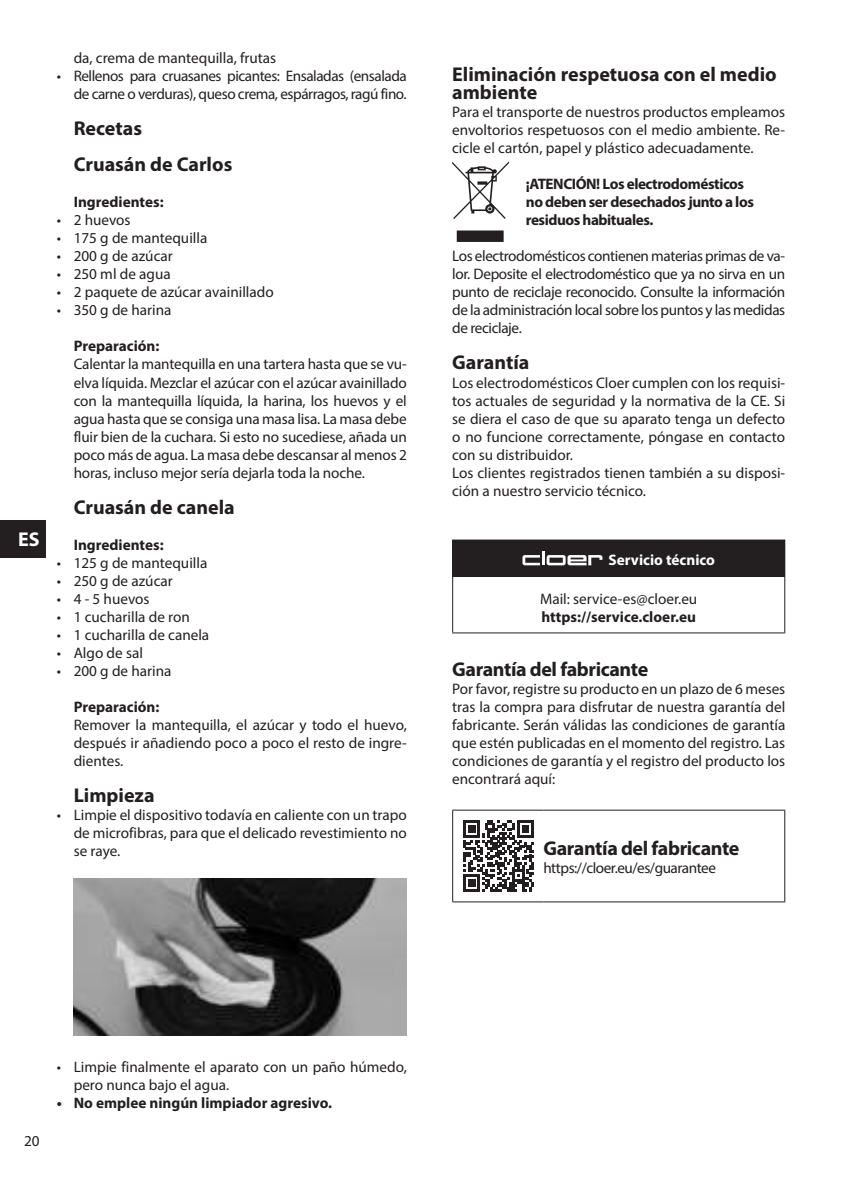
<style>
.page{position:relative;width:842px;height:1191px;background:#fff}
.page>*{position:absolute;margin:0;border:0;box-sizing:border-box;transform-origin:0 0}
.t1{font:700 20px/36px "Myriad Pro";color:#231f20}
.t2{font:700 20px "Myriad Pro";letter-spacing:-.02em;color:#231f20}
.t3{font:700 20px "Myriad Pro";color:#fff}
.t4{font:15.2px/18px "Myriad Pro";color:#231f20;text-align:justify}
.t5{font:15.2px/18px "Myriad Pro";letter-spacing:-.03em;color:#231f20;text-align:right}
.t6{font:700 15.2px "Myriad Pro";letter-spacing:-.01em;color:#231f20}
.t7{font:700 15.2px/18px "Myriad Pro";letter-spacing:-.03em;color:#231f20}
.t8{font:700 15.2px "Myriad Pro";color:#fff}
</style>
<div class="page">
<div style="left:0;top:520px;width:45px;height:37px;background:#231f20"></div>
<img style="left:74px;top:878px;width:333px;height:157px">
<svg style="left:452px;top:161px;width:57px;height:81px"></svg>
<div style="left:453px;top:540px;width:332px;height:36px;background:#231f20"></div>
<hr style="left:452px;top:576px;width:1px;height:56px;background:#231f20">
<hr style="left:452px;top:632px;width:333px;height:1px;background:#231f20">
<hr style="left:452px;top:539px;width:333px;height:1px;background:#231f20">
<hr style="left:452px;top:540px;width:1px;height:36px;background:#231f20">
<hr style="left:784px;top:576px;width:1px;height:56px;background:#231f20">
<hr style="left:542px;top:551px;width:3px;height:14px;background:#fff">
<svg style="left:522px;top:555px;width:18px;height:10px"></svg>
<svg style="left:547px;top:555px;width:55px;height:10px"></svg>
<hr style="left:452px;top:809px;width:91px;height:1px;background:#231f20">
<hr style="left:452px;top:810px;width:1px;height:91px;background:#231f20">
<hr style="left:452px;top:901px;width:91px;height:1px;background:#231f20">
<hr style="left:543px;top:809px;width:242px;height:1px;background:#231f20">
<hr style="left:784px;top:810px;width:1px;height:91px;background:#231f20">
<hr style="left:543px;top:901px;width:242px;height:1px;background:#231f20">
<svg style="left:463px;top:820px;width:71px;height:71px"></svg>
<h1 class="t3" style="left:18px;top:529px;width:23px">ES</h1>
<p class="t4" style="left:74px;top:50px;width:204px">da, crema de mantequilla, frutas</p>
<p class="t5" style="left:57px;top:68px;width:352px">• Rellenos para cruasanes picantes: Ensaladas (ensalada de carne o verduras), queso crema, espárragos, ragú fino.</p>
<h1 class="t1" style="left:74px;top:111px;width:160px">Recetas<br>Cruasán de Carlos</h1>
<p class="t6" style="left:74px;top:194px;width:91px">Ingredientes:</p>
<p class="t4" style="left:57px;top:212px;width:75px">• 2 huevos</p>
<p class="t4" style="left:57px;top:230px;width:152px">• 175 g de mantequilla</p>
<p class="t4" style="left:57px;top:248px;width:118px">• 200 g de azúcar</p>
<p class="t4" style="left:57px;top:266px;width:116px">• 250 ml de agua</p>
<p class="t4" style="left:57px;top:284px;width:219px">• 2 paquete de azúcar avainillado</p>
<p class="t4" style="left:57px;top:302px;width:116px">• 350 g de harina</p>
<p class="t6" style="left:74px;top:338px;width:87px">Preparación:</p>
<p class="t4" style="left:74px;top:356px;width:335px">Calentar la mantequilla en una tartera hasta que se vu&shy;elva líquida. Mezclar el azúcar con el azúcar avainillado con la mantequilla líquida, la harina, los huevos y el agua hasta que se consiga una masa lisa. La masa debe fluir bien de la cuchara. Si esto no sucediese, añada un poco más de agua. La masa debe descansar al menos 2 horas, incluso mejor sería dejarla toda la noche.</p>
<h1 class="t1" style="left:74px;top:489px;width:163px">Cruasán de canela</h1>
<p class="t6" style="left:74px;top:536px;width:91px">Ingredientes:</p>
<p class="t4" style="left:57px;top:554px;width:152px">• 125 g de mantequilla</p>
<p class="t4" style="left:57px;top:572px;width:118px">• 250 g de azúcar</p>
<p class="t4" style="left:57px;top:590px;width:94px">• 4 - 5 huevos</p>
<p class="t4" style="left:57px;top:608px;width:135px">• 1 cucharilla de ron</p>
<p class="t4" style="left:57px;top:626px;width:154px">• 1 cucharilla de canela</p>
<p class="t4" style="left:57px;top:644px;width:88px">• Algo de sal</p>
<p class="t4" style="left:57px;top:662px;width:116px">• 200 g de harina</p>
<p class="t6" style="left:74px;top:698px;width:87px">Preparación:</p>
<p class="t4" style="left:74px;top:716px;width:335px">Remover la mantequilla, el azúcar y todo el huevo, después ir añadiendo poco a poco el resto de ingre&shy;dientes.</p>
<h1 class="t1" style="left:74px;top:777px;width:82px">Limpieza</h1>
<p class="t4" style="left:74px;top:806px;width:335px;text-indent:-17px">• Limpie el dispositivo todavía en caliente con un trapo de microfibras, para que el delicado revestimiento no se raye.</p>
<h1 class="t1" style="left:452px;top:66px;width:326px;line-height:18px">Eliminación respetuosa con el medio ambiente</h1>
<p class="t4" style="left:452px;top:104px;width:335px">Para el transporte de nuestros productos empleamos envoltorios respetuosos con el medio ambiente. Re&shy;cicle el cartón, papel y plástico adecuadamente.</p>
<p class="t7" style="left:526px;top:176px;width:230px">¡ATENCIÓN! Los electrodomésticos no deben ser desechados junto a los residuos habituales.</p>
<p class="t4" style="left:452px;top:248px;width:335px">Los electrodomésticos contienen materias primas de va&shy;lor. Deposite el electrodoméstico que ya no sirva en un punto de reciclaje reconocido. Consulte la información de la administración local sobre los puntos y las medidas de reciclaje.</p>
<h1 class="t1" style="left:452px;top:345px;width:79px">Garantía</h1>
<p class="t4" style="left:452px;top:374px;width:335px;text-align:left">Los electrodomésticos Cloer cumplen con los requisi&shy;tos actuales de seguridad y la normativa de la CE. Si se diera el caso de que su aparato tenga un defecto o no funcione correctamente, póngase en contacto con su distribuidor.<br>Los clientes registrados tienen también a su disposi&shy;ción a nuestro servicio técnico.</p>
<p class="t8" style="left:609px;top:552px;width:108px">Servicio técnico</p>
<p class="t4" style="left:540px;top:590px;width:159px">Mail: service-es@cloer.eu</p>
<p class="t6" style="left:541px;top:608px;width:156px">https://service.cloer.eu</p>
<h1 class="t2" style="left:452px;top:658px;width:198px">Garantía del fabricante</h1>
<p class="t4" style="left:452px;top:680px;width:335px">Por favor, registre su producto en un plazo de 6 meses tras la compra para disfrutar de nuestra garantía del fabricante. Serán válidas las condiciones de garantía que estén publicadas en el momento del registro. Las condiciones de garantía y el registro del producto los encontrará aquí:</p>
<h1 class="t2" style="left:543px;top:837px;width:198px">Garantía del fabricante</h1>
<p class="t5" style="left:543px;top:859px;width:174px">https://cloer.eu/es/guarantee</p>
<p class="t4" style="left:24px;top:1132px;width:17px">20</p>
<p class="t4" style="left:74px;top:1058px;width:335px;text-indent:-17px">• Limpie finalmente el aparato con un paño húmedo, pero nunca bajo el agua.</p>
<p class="t6" style="left:57px;top:1094px;width:277px">• No emplee ningún limpiador agresivo.</p>
</div>
